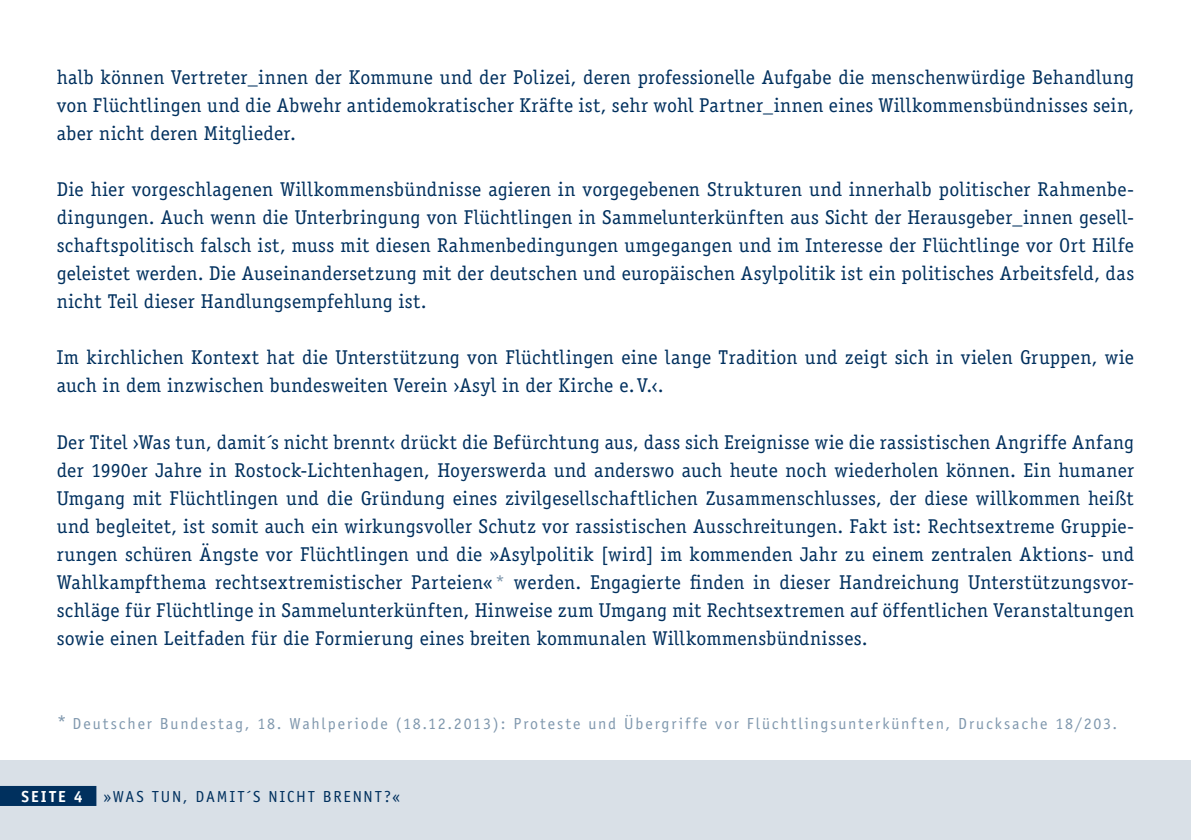
<style>
.page{position:relative;width:1191px;height:840px;background:#fff}
.page>*{position:absolute;margin:0;border:0;box-sizing:border-box;transform-origin:0 0}
.t1{font:20px/28px "Officina Serif";letter-spacing:.015em;color:#00305e;text-align:justify}
.t2{font:16px "Officina Sans";letter-spacing:.115em;color:#8098ae}
.t3{font:16px "Officina Sans";letter-spacing:.11em;color:#00305e}
.t4{font:700 16px "Officina Sans";letter-spacing:.13em;color:#fff}
.s1{color:#8098ae}
.s2{font-family:"Officina Serif";font-size:20px}
</style>
<div class="page">
<div style="left:0;top:760px;width:1191px;height:79px;background:#d9e0e7"></div>
<div style="left:0;top:785px;width:96px;height:20px;background:#00305e"></div>
<p class="t1" style="left:57px;top:63px;width:1079px">halb können Vertreter_innen der Kommune und der Polizei, deren professionelle Aufgabe die menschenwürdige Behandlung von Flüchtlingen und die Abwehr antidemokratischer Kräfte ist, sehr wohl Partner_innen eines Willkommensbündnisses sein, aber nicht deren Mitglieder.</p>
<p class="t1" style="left:57px;top:175px;width:1079px">Die hier vorgeschlagenen Willkommensbündnisse agieren in vorgegebenen Strukturen und innerhalb politischer Rahmenbe&shy;dingungen. Auch wenn die Unterbringung von Flüchtlingen in Sammelunterkünften aus Sicht der Herausgeber_innen gesell&shy;schaftspolitisch falsch ist, muss mit diesen Rahmenbedingungen umgegangen und im Interesse der Flüchtlinge vor Ort Hilfe geleistet werden. Die Auseinandersetzung mit der deutschen und europäischen Asylpolitik ist ein politisches Arbeitsfeld, das nicht Teil dieser Handlungsempfehlung ist.</p>
<p class="t1" style="left:57px;top:343px;width:1079px">Im kirchlichen Kontext hat die Unterstützung von Flüchtlingen eine lange Tradition und zeigt sich in vielen Gruppen, wie auch in dem inzwischen bundesweiten Verein ›Asyl in der Kirche e.V.‹.</p>
<p class="t1" style="left:57px;top:427px;width:1079px">Der Titel ›Was tun, damit´s nicht brennt‹ drückt die Befürchtung aus, dass sich Ereignisse wie die rassistischen Angriffe Anfang der 1990er Jahre in Rostock-Lichtenhagen, Hoyerswerda und anderswo auch heute noch wiederholen können. Ein humaner Umgang mit Flüchtlingen und die Gründung eines zivilgesellschaftlichen Zusammenschlusses, der diese willkommen heißt und begleitet, ist somit auch ein wirkungsvoller Schutz vor rassistischen Ausschreitungen. Fakt ist: Rechtsextreme Gruppie&shy;rungen schüren Ängste vor Flüchtlingen und die »Asylpolitik [wird] im kommenden Jahr zu einem zentralen Aktions- und Wahlkampfthema rechtsextremistischer Parteien«<span class="s1">*</span> werden. Engagierte finden in dieser Handreichung Unterstützungsvor&shy;schläge für Flüchtlinge in Sammelunterkünften, Hinweise zum Umgang mit Rechtsextremen auf öffentlichen Veranstaltungen sowie einen Leitfaden für die Formierung eines breiten kommunalen Willkommensbündnisses.</p>
<p class="t2" style="left:57px;top:713px;width:1062px"><span class="s2">*</span> Deutscher Bundestag, 18. Wahlperiode (18.12.2013): Proteste und Übergriffe vor Flüchtlingsunterkünften, Drucksache 18/203.</p>
<p class="t4" style="left:22px;top:785px;width:63px">SEITE 4</p>
<p class="t3" style="left:103px;top:786px;width:298px">»WAS TUN, DAMIT´S NICHT BRENNT?«</p>
</div>
